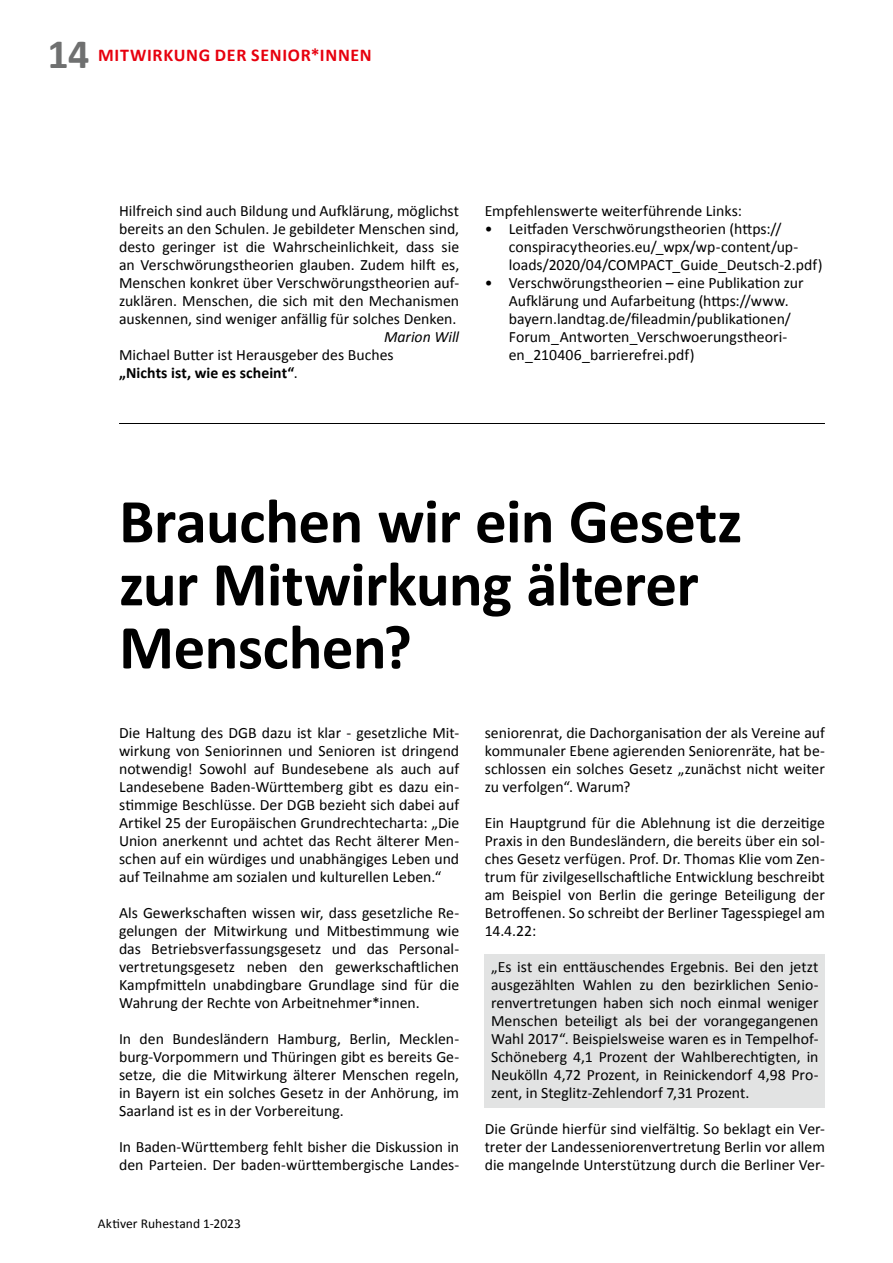
<style>
.page{position:relative;width:893px;height:1263px;background:#fff}
.page>*{position:absolute;margin:0;border:0;box-sizing:border-box;transform-origin:0 0}
.t1{font:700 63px/63px "Calibri";letter-spacing:-.01em;color:#000}
.t2{font:700 42px "Calibri";color:#6f7070}
.t3{font:700 18px "Calibri";letter-spacing:.04em;color:#e7000e}
.t4{font:15.75px/18px "Calibri";color:#000;text-align:justify}
.t5{font:italic 15.75px "Calibri";color:#000}
.t6{font:13.5px "Calibri";letter-spacing:.005em;color:#000}
.s1{font-weight:700}
</style>
<div class="page">
<div style="left:485px;top:954px;width:340px;height:154px;background:#e2e3e3"></div>
<hr style="left:119px;top:423px;width:706px;height:1px;background:#000">
<h2 class="t2" style="left:47px;top:27px;width:43px">14</h2>
<p class="t3" style="left:98px;top:44px;width:275px">MITWIRKUNG DER SENIOR*INNEN</p>
<p class="t4" style="left:119px;top:202px;width:342px">Hilfreich sind auch Bildung und Aufklärung, möglichst bereits an den Schulen. Je gebildeter Menschen sind, desto geringer ist die Wahrscheinlichkeit, dass sie an Verschwörungstheorien glauben. Zudem hilft es, Menschen konkret über Verschwörungstheorien auf&shy;zuklären. Menschen, die sich mit den Mechanismen auskennen, sind weniger anfällig für solches Denken.</p>
<p class="t5" style="left:384px;top:326px;width:77px">Marion Will</p>
<p class="t4" style="left:119px;top:346px;width:276px">Michael Butter ist Herausgeber des Buches <span class="s1">„Nichts ist, wie es scheint“</span>.</p>
<p class="t4" style="left:485px;top:202px;width:259px">Empfehlenswerte weiterführende Links:</p>
<p class="t4" style="left:509px;top:220px;width:315px;text-align:left;text-indent:-24px">• Leitfaden Verschwörungstheorien (https:// conspiracytheories.eu/_wpx/wp-content/up&shy;loads/2020/04/COMPACT_Guide_Deutsch-2.pdf)</p>
<p class="t4" style="left:509px;top:274px;width:296px;text-align:left;text-indent:-24px">• Verschwörungstheorien – eine Publikation zur Aufklärung und Aufarbeitung (https://www. bayern.landtag.de/fileadmin/publikationen/ Forum_Antworten_Verschwoerungstheori&shy;en_210406_barrierefrei.pdf)</p>
<h1 class="t1" style="left:119px;top:490px;width:625px">Brauchen wir ein Gesetz zur Mitwirkung älterer<br>Menschen?</h1>
<p class="t4" style="left:119px;top:724px;width:342px">Die Haltung des DGB dazu ist klar - gesetzliche Mit&shy;wirkung von Seniorinnen und Senioren ist dringend notwendig! Sowohl auf Bundesebene als auch auf Landesebene Baden-Württemberg gibt es dazu ein&shy;stimmige Beschlüsse. Der DGB bezieht sich dabei auf Artikel 25 der Europäischen Grundrechtecharta: „Die Union anerkennt und achtet das Recht älterer Men&shy;schen auf ein würdiges und unabhängiges Leben und auf Teilnahme am sozialen und kulturellen Leben.“</p>
<p class="t4" style="left:119px;top:904px;width:342px">Als Gewerkschaften wissen wir, dass gesetzliche Re&shy;gelungen der Mitwirkung und Mitbestimmung wie das Betriebsverfassungsgesetz und das Personal&shy;vertretungsgesetz neben den gewerkschaftlichen Kampfmitteln unabdingbare Grundlage sind für die Wahrung der Rechte von Arbeitnehmer*innen.</p>
<p class="t4" style="left:119px;top:1030px;width:342px">In den Bundesländern Hamburg, Berlin, Mecklen&shy;burg-Vorpommern und Thüringen gibt es bereits Ge&shy;setze, die die Mitwirkung älterer Menschen regeln, in Bayern ist ein solches Gesetz in der Anhörung, im Saarland ist es in der Vorbereitung.</p>
<p class="t4" style="left:119px;top:1138px;width:342px">In Baden-Württemberg fehlt bisher die Diskussion in den Parteien. Der baden-württembergische Landes-</p>
<p class="t6" style="left:98px;top:1215px;width:145px">Aktiver Ruhestand 1-2023</p>
<p class="t4" style="left:485px;top:724px;width:342px">seniorenrat, die Dachorganisation der als Vereine auf kommunaler Ebene agierenden Seniorenräte, hat be&shy;schlossen ein solches Gesetz „zunächst nicht weiter zu verfolgen“. Warum?</p>
<p class="t4" style="left:485px;top:814px;width:342px">Ein Hauptgrund für die Ablehnung ist die derzeitige Praxis in den Bundesländern, die bereits über ein sol&shy;ches Gesetz verfügen. Prof. Dr. Thomas Klie vom Zen&shy;trum für zivilgesellschaftliche Entwicklung beschreibt am Beispiel von Berlin die geringe Beteiligung der Betroffenen. So schreibt der Berliner Tagesspiegel am 14.4.22:</p>
<p class="t4" style="left:491px;top:958px;width:329px">„Es ist ein enttäuschendes Ergebnis. Bei den jetzt ausgezählten Wahlen zu den bezirklichen Senio&shy;renvertretungen haben sich noch einmal weniger Menschen beteiligt als bei der vorangegangenen Wahl 2017“. Beispielsweise waren es in Tempelhof-Schöneberg 4,1 Prozent der Wahlberechtigten, in Neukölln 4,72 Prozent, in Reinickendorf 4,98 Pro&shy;zent, in Steglitz-Zehlendorf 7,31 Prozent.</p>
<p class="t4" style="left:485px;top:1120px;width:342px">Die Gründe hierfür sind vielfältig. So beklagt ein Ver&shy;treter der Landesseniorenvertretung Berlin vor allem die mangelnde Unterstützung durch die Berliner Ver-</p>
</div>
